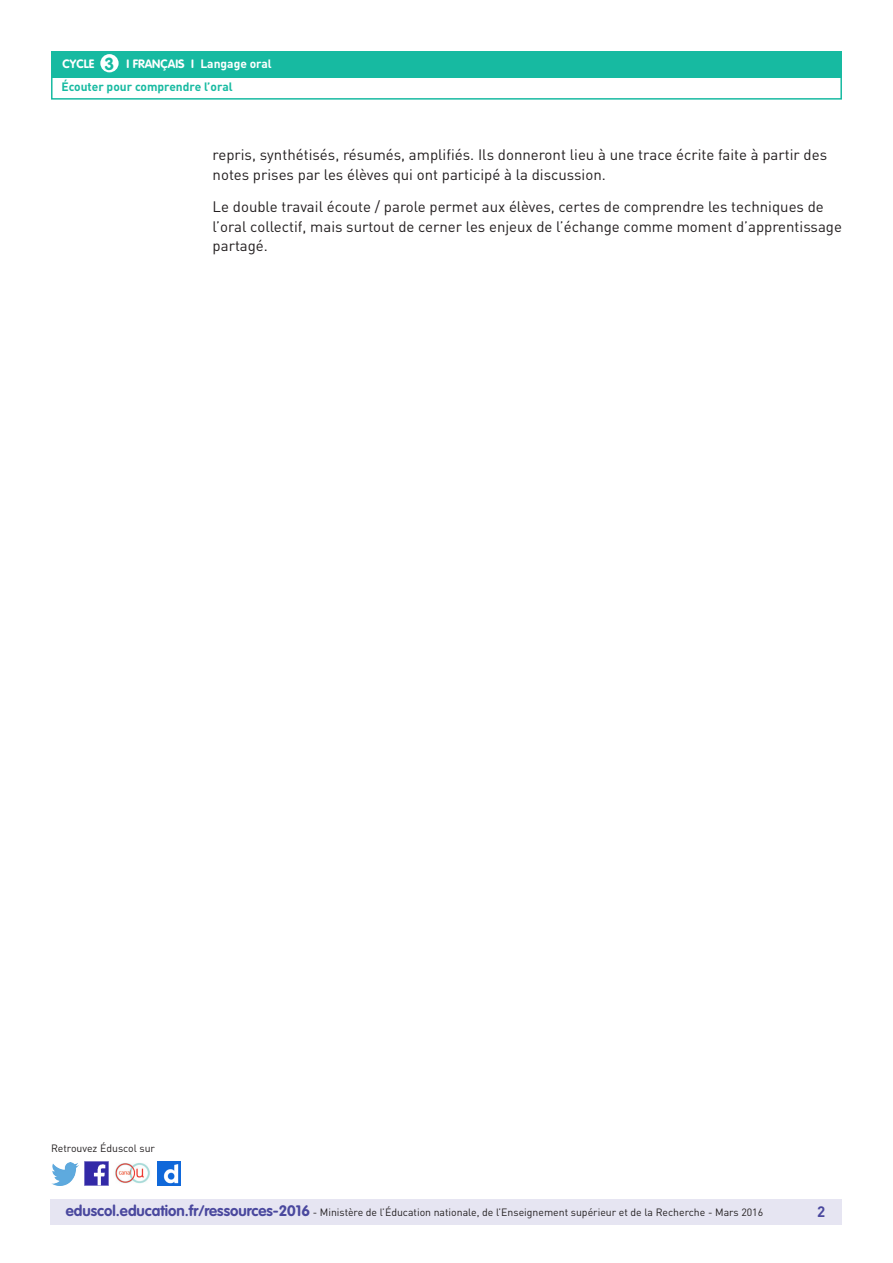
<style>
.page{position:relative;width:893px;height:1263px;background:#fff}
.page>*{position:absolute;margin:0;border:0;box-sizing:border-box;transform-origin:0 0}
.t1{font:700 17.25px "VAG Rounded Std";color:#17baa1}
._06_Texte_courant{font:15px/19.5px "DIN Pro";color:#231f20}
.t2{font:700 15px "DIN Pro";color:#4a489e}
.t3{font:700 12px "DIN Pro";color:#17baa1}
.t4{font:700 12px "VAG Rounded Std";color:#fff}
.t5{font:700 12px "DIN Pro";color:#fff}
.t6{font:10.5px "DIN Pro";color:#231f20}
.s1{font-family:"VAG Rounded Std";font-weight:700;font-size:15px;color:#4a489e}
</style>
<div class="page">
<div style="left:50px;top:1199px;width:791px;height:26px;background:#e6e5f2"></div>
<div style="left:51px;top:51px;width:791px;height:27px;background:#17baa1"></div>
<div style="left:100px;top:54px;width:19px;height:18px;background:#fff;border-radius:50%"></div>
<div style="left:51px;top:75px;width:791px;height:25px;border:2px solid #17baa1"></div>
<img style="left:85px;top:1162px;width:23px;height:23px">
<img style="left:51px;top:1163px;width:28px;height:22px">
<img style="left:158px;top:1162px;width:22px;height:23px">
<img style="left:115px;top:1163px;width:35px;height:21px">
<p class="t1" style="left:105px;top:53px;width:11px">3</p>
<p class="t5" style="left:200px;top:56px;width:73px">Langage oral</p>
<p class="t3" style="left:61px;top:79px;width:173px">Écouter pour comprendre l’oral</p>
<p class="t4" style="left:63px;top:57px;width:33px">CYCLE</p>
<p class="t4" style="left:127px;top:57px;width:69px">I FRANÇAIS I</p>
<p class="_06_Texte_courant" style="left:213px;top:145px;width:616px">repris, synthétisés, résumés, amplifiés. Ils donneront lieu à une trace écrite faite à partir des notes prises par les élèves qui ont participé à la discussion.</p>
<p class="_06_Texte_courant" style="left:213px;top:197px;width:631px">Le double travail écoute / parole permet aux élèves, certes de comprendre les techniques de l’oral collectif, mais surtout de cerner les enjeux de l’échange comme moment d’apprentissage partagé.</p>
<p class="t6" style="left:51px;top:1141px;width:106px">Retrouvez Éduscol sur</p>
<p class="t6" style="left:66px;top:1205px;width:699px"><span class="s1">eduscol.education.fr/ressources-2016</span> - Ministère de l’Éducation nationale, de l’Enseignement supérieur et de la Recherche - Mars 2016</p>
<p class="t2" style="left:817px;top:1201px;width:10px">2</p>
</div>
